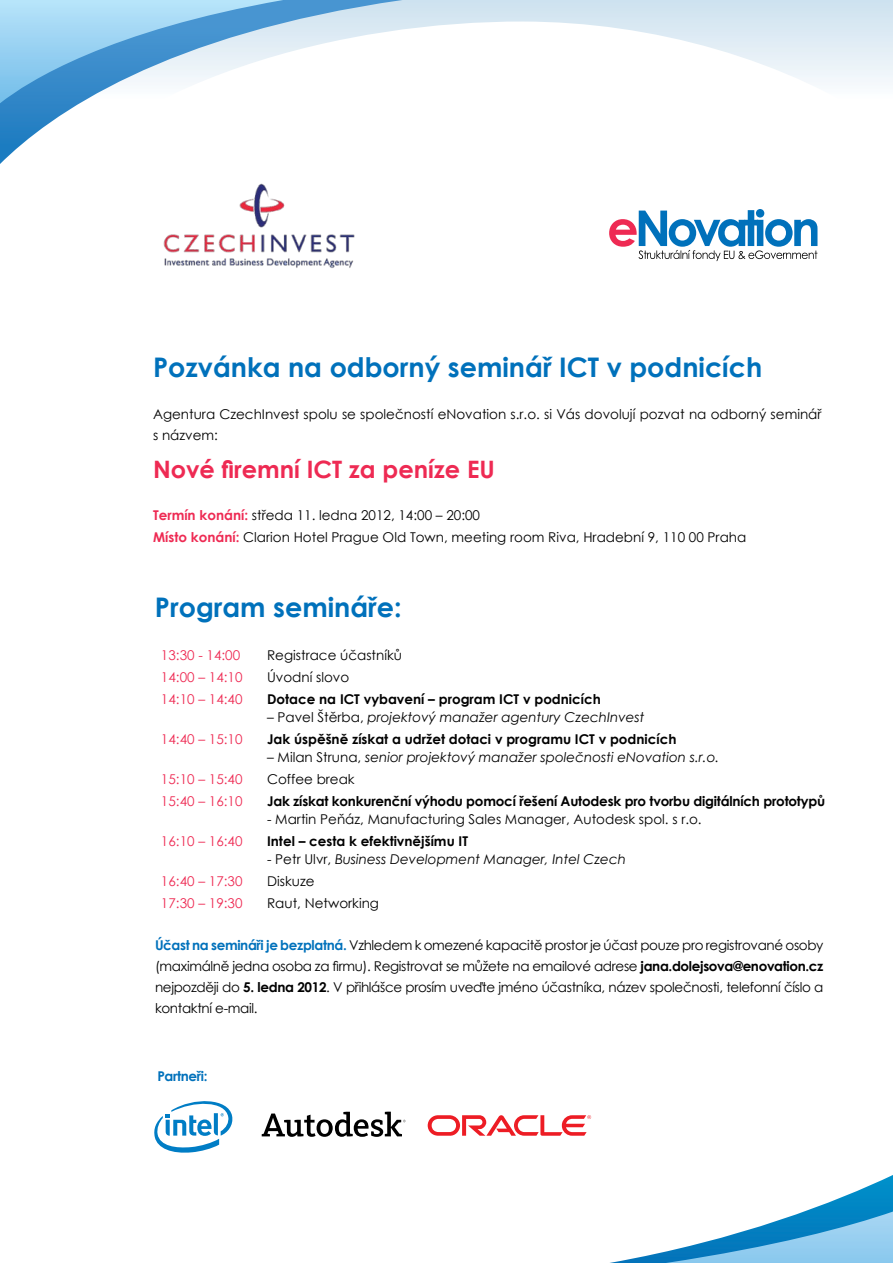
<style>
.page{position:relative;width:893px;height:1263px;background:#fff}
.page>*{position:absolute;margin:0;border:0;box-sizing:border-box;transform-origin:0 0}
.t1{font:700 27px "Century Gothic";color:#0071bb}
.t2{font:700 24px "Century Gothic";color:#ee2a53}
.t3{font:13.5px/21px "Century Gothic";color:#000}
.t4{font:700 13.5px "Century Gothic";color:#000}
.t5{font:italic 13.5px "Century Gothic";color:#000}
.t6{font:13.5px "Century Gothic";color:#ee2a53}
.t7{font:700 13.5px "Century Gothic";letter-spacing:-.025em;color:#0071bb}
.s1{font-weight:700;color:#ee2a53}
.s2{font-style:normal}
.s3{font-weight:700;color:#0071bb}
.s4{font-weight:700}
</style>
<div class="page">
<svg style="left:403px;top:0;width:490px;height:234px"></svg>
<svg style="left:0;top:0;width:403px;height:164px"></svg>
<svg style="left:0;top:0;width:283px;height:103px"></svg>
<svg style="left:610px;top:1175px;width:283px;height:88px"></svg>
<svg style="left:609px;top:209px;width:208px;height:52px"></svg>
<img style="left:163px;top:183px;width:192px;height:85px">
<svg style="left:262px;top:1111px;width:143px;height:26px"></svg>
<svg style="left:154px;top:1101px;width:79px;height:52px"></svg>
<svg style="left:428px;top:1115px;width:163px;height:21px"></svg>
<h1 class="t1" style="left:153px;top:347px;width:611px">Pozvánka na odborný seminář ICT v podnicích</h1>
<p class="t3" style="left:153px;top:404px;width:670px">Agentura CzechInvest spolu se společností eNovation s.r.o. si Vás dovolují pozvat na odborný seminář s názvem:</p>
<h2 class="t2" style="left:153px;top:451px;width:343px">Nové firemní ICT za peníze EU</h2>
<p class="t3" style="left:153px;top:505px;width:595px"><span class="s1">Termín konání:</span> středa 11. ledna 2012, 14:00 – 20:00<br><span class="s1">Místo konání:</span> Clarion Hotel Prague Old Town, meeting room Riva, Hradební 9, 110 00 Praha</p>
<h1 class="t1" style="left:155px;top:587px;width:248px">Program semináře:</h1>
<p class="t6" style="left:161px;top:646px;width:81px">13:30 - 14:00</p>
<p class="t3" style="left:267px;top:644px;width:136px">Registrace účastníků</p>
<p class="t6" style="left:161px;top:668px;width:83px">14:00 – 14:10</p>
<p class="t3" style="left:267px;top:667px;width:84px">Úvodní slovo</p>
<p class="t6" style="left:161px;top:690px;width:83px">14:10 – 14:40</p>
<p class="t4" style="left:267px;top:689px;width:335px">Dotace na ICT vybavení – program ICT v podnicích</p>
<p class="t5" style="left:267px;top:708px;width:379px"><span class="s2">– Pavel Štěrba,</span> projektový manažer agentury CzechInvest</p>
<p class="t6" style="left:161px;top:730px;width:83px">14:40 – 15:10</p>
<p class="t4" style="left:267px;top:729px;width:411px">Jak úspěšně získat a udržet dotaci v programu ICT v podnicích</p>
<p class="t5" style="left:267px;top:748px;width:454px"><span class="s2">– Milan Struna,</span> senior projektový manažer společnosti eNovation s.r.o.</p>
<p class="t6" style="left:161px;top:770px;width:83px">15:10 – 15:40</p>
<p class="t3" style="left:267px;top:769px;width:89px">Coffee break</p>
<p class="t6" style="left:161px;top:792px;width:83px">15:40 – 16:10</p>
<p class="t4" style="left:267px;top:791px;width:560px">Jak získat konkurenční výhodu pomocí řešení Autodesk pro tvorbu digitálních prototypů</p>
<p class="t3" style="left:267px;top:809px;width:436px">- Martin Peňáz, Manufacturing Sales Manager, Autodesk spol. s r.o.</p>
<p class="t6" style="left:161px;top:832px;width:83px">16:10 – 16:40</p>
<p class="t4" style="left:267px;top:831px;width:202px">Intel – cesta k efektivnějšímu IT</p>
<p class="t5" style="left:267px;top:850px;width:360px"><span class="s2">- Petr Ulvr,</span> Business Development Manager, Intel Czech</p>
<p class="t6" style="left:161px;top:872px;width:83px">16:40 – 17:30</p>
<p class="t3" style="left:267px;top:871px;width:49px">Diskuze</p>
<p class="t6" style="left:161px;top:894px;width:83px">17:30 – 19:30</p>
<p class="t3" style="left:267px;top:893px;width:113px">Raut, Networking</p>
<p class="t3" style="left:155px;top:935px;width:670px;text-align:justify"><span class="s3">Účast na semináři je bezplatná.</span> Vzhledem k omezené kapacitě prostor je účast pouze pro registrované osoby (maximálně jedna osoba za firmu). Registrovat se můžete na emailové adrese <span class="s4">jana.dolejsova@enovation.cz </span>nejpozději do <span class="s4">5. ledna 2012</span>. V přihlášce prosím uveďte jméno účastníka, název společnosti, telefonní číslo a kontaktní e-mail.</p>
<p class="t7" style="left:157px;top:1066px;width:52px">Partneři:</p>
</div>
